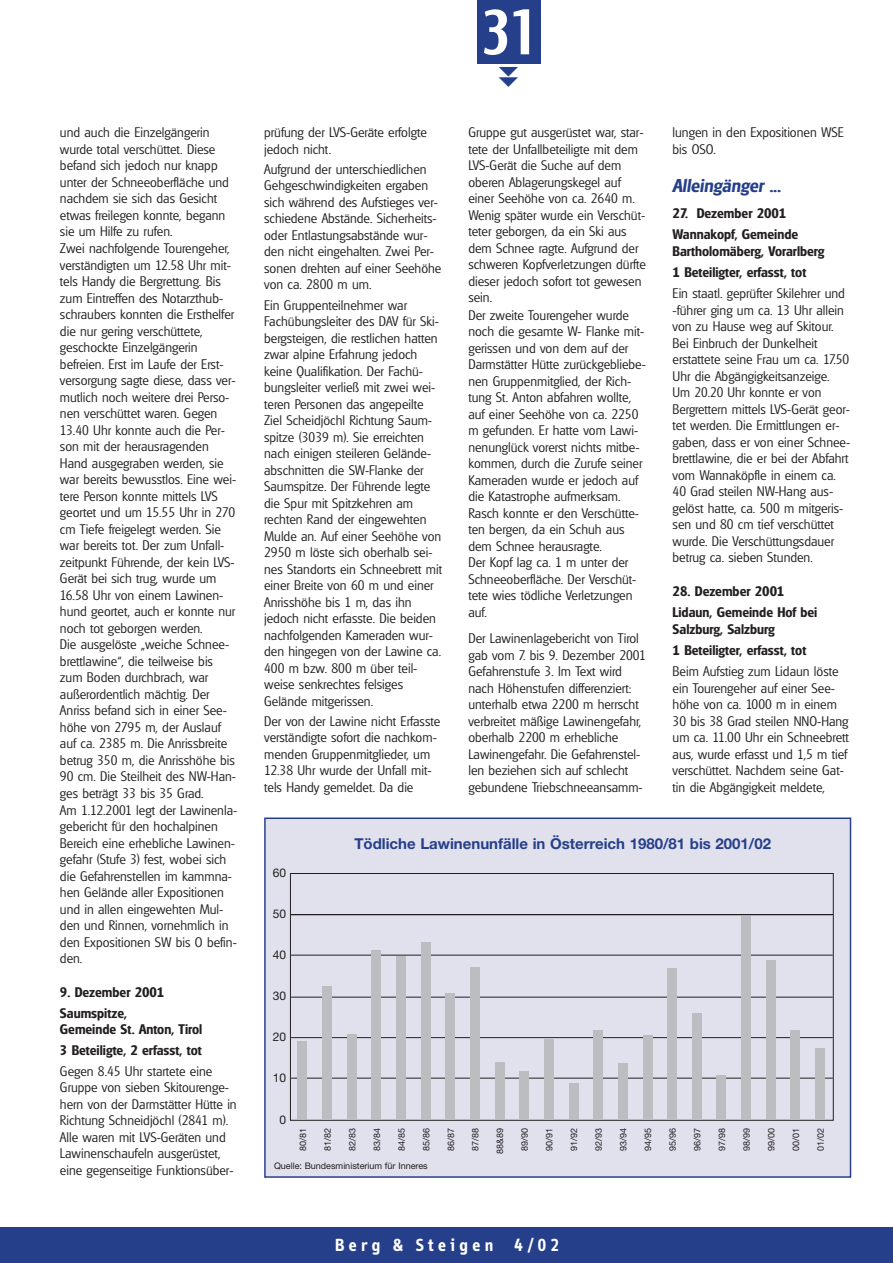
<style>
.page{position:relative;width:893px;height:1263px;background:#fff}
.page>*{position:absolute;margin:0;border:0;box-sizing:border-box;transform-origin:0 0}
.t1{font:54px "Techno";color:#fff}
.t2{font:700 18px "Info";letter-spacing:.245em;color:#fff}
.t3{font:italic 600 18px "Glasgow";color:#263f8a}
.t4{font:700 15px "Helvetica Neue";color:#263f8a}
.t5{font:300 13.5px/16.5px "Glasgow";color:#231f20}
.t6{font:600 13.5px/21.1px "Glasgow";color:#231f20}
.t7{font:12px "Helvetica Neue";color:#231f20}
.t8{font:9px "Helvetica Neue";color:#231f20}
</style>
<div class="page">
<div style="left:1px;top:1227px;width:891px;height:35px;background:#263f8a"></div>
<div style="left:477px;top:0;width:64px;height:64px;background:#263f8a"></div>
<div style="left:265px;top:818px;width:585px;height:359px;background:#e1e1ed"></div>
<div style="left:264px;top:818px;width:587px;height:360px;border:2px solid #263f8a"></div>
<svg style="left:290px;top:873px;width:543px;height:248px"></svg>
<div style="left:297px;top:1041px;width:10px;height:78px;background:#bcbdc0"></div>
<div style="left:322px;top:986px;width:10px;height:133px;background:#bcbdc0"></div>
<div style="left:347px;top:1034px;width:9px;height:85px;background:#bcbdc0"></div>
<div style="left:371px;top:951px;width:10px;height:168px;background:#bcbdc0"></div>
<div style="left:396px;top:956px;width:10px;height:163px;background:#bcbdc0"></div>
<div style="left:420px;top:943px;width:10px;height:176px;background:#bcbdc0"></div>
<div style="left:445px;top:993px;width:10px;height:126px;background:#bcbdc0"></div>
<div style="left:470px;top:967px;width:10px;height:152px;background:#bcbdc0"></div>
<div style="left:494px;top:1062px;width:10px;height:57px;background:#bcbdc0"></div>
<div style="left:519px;top:1071px;width:10px;height:48px;background:#bcbdc0"></div>
<div style="left:544px;top:1039px;width:10px;height:80px;background:#bcbdc0"></div>
<div style="left:568px;top:1084px;width:10px;height:35px;background:#bcbdc0"></div>
<div style="left:593px;top:1030px;width:10px;height:89px;background:#bcbdc0"></div>
<div style="left:618px;top:1063px;width:9px;height:56px;background:#bcbdc0"></div>
<div style="left:642px;top:1035px;width:10px;height:84px;background:#bcbdc0"></div>
<div style="left:667px;top:968px;width:10px;height:151px;background:#bcbdc0"></div>
<div style="left:692px;top:1013px;width:9px;height:106px;background:#bcbdc0"></div>
<div style="left:716px;top:1075px;width:10px;height:44px;background:#bcbdc0"></div>
<div style="left:741px;top:916px;width:10px;height:203px;background:#bcbdc0"></div>
<div style="left:765px;top:960px;width:10px;height:159px;background:#bcbdc0"></div>
<div style="left:790px;top:1030px;width:10px;height:89px;background:#bcbdc0"></div>
<div style="left:815px;top:1048px;width:10px;height:71px;background:#bcbdc0"></div>
<h1 class="t1" style="left:482px;top:0;width:55px">31</h1>
<p class="t5" style="left:60px;top:125px;width:179px">und auch die Einzelgängerin wurde total verschüttet. Diese befand sich jedoch nur knapp unter der Schneeoberfläche und nachdem sie sich das Gesicht etwas freilegen konnte, begann sie um Hilfe zu rufen.<br>Zwei nachfolgende Tourengeher, verständigten um 12.58 Uhr mit&shy;tels Handy die Bergrettung. Bis zum Eintreffen des Notarzthub&shy;schraubers konnten die Ersthelfer die nur gering verschüttete, geschockte Einzelgängerin befreien. Erst im Laufe der Erst&shy;versorgung sagte diese, dass ver&shy;mutlich noch weitere drei Perso&shy;nen verschüttet waren. Gegen<br>13.40 Uhr konnte auch die Per&shy;son mit der herausragenden<br>Hand ausgegraben werden, sie war bereits bewusstlos. Eine wei&shy;tere Person konnte mittels LVS geortet und um 15.55 Uhr in 270 cm Tiefe freigelegt werden. Sie war bereits tot. Der zum Unfall&shy;zeitpunkt Führende, der kein LVS-<br>Gerät bei sich trug, wurde um<br>16.58 Uhr von einem Lawinen&shy;hund geortet, auch er konnte nur noch tot geborgen werden.<br>Die ausgelöste „weiche Schnee&shy;brettlawine“, die teilweise bis zum Boden durchbrach, war außerordentlich mächtig. Der<br>Anriss befand sich in einer See&shy;höhe von 2795 m, der Auslauf auf ca. 2385 m. Die Anrissbreite betrug 350 m, die Anrisshöhe bis<br>90 cm. Die Steilheit des NW-Han&shy;ges beträgt 33 bis 35 Grad.<br>Am 1.12.2001 legt der Lawinenla&shy;gebericht für den hochalpinen<br>Bereich eine erhebliche Lawinen&shy;gefahr (Stufe 3) fest, wobei sich die Gefahrenstellen im kammna&shy;hen Gelände aller Expositionen und in allen eingewehten Mul&shy;den und Rinnen, vornehmlich in den Expositionen SW bis O befin&shy;den.</p>
<p class="t6" style="left:60px;top:982px;width:106px">9. Dezember 2001<br>Saumspitze,</p>
<p class="t6" style="left:60px;top:1020px;width:144px">Gemeinde St. Anton, Tirol<br>3 Beteiligte, 2 erfasst, tot</p>
<p class="t5" style="left:60px;top:1064px;width:178px">Gegen 8.45 Uhr startete eine<br>Gruppe von sieben Skitourenge&shy;hern von der Darmstätter Hütte in<br>Richtung Schneidjöchl (2841 m).<br>Alle waren mit LVS-Geräten und<br>Lawinenschaufeln ausgerüstet, eine gegenseitige Funktionsüber-</p>
<p class="t5" style="left:264px;top:125px;width:164px">prüfung der LVS-Geräte erfolgte jedoch nicht.</p>
<p class="t5" style="left:264px;top:162px;width:179px">Aufgrund der unterschiedlichen<br>Gehgeschwindigkeiten ergaben sich während des Aufstieges ver&shy;schiedene Abstände. Sicherheits&shy;oder Entlastungsabstände wur&shy;den nicht eingehalten. Zwei Per&shy;sonen drehten auf einer Seehöhe von ca. 2800 m um.</p>
<p class="t5" style="left:264px;top:298px;width:179px">Ein Gruppenteilnehmer war<br>Fachübungsleiter des DAV für Ski&shy;bergsteigen, die restlichen hatten zwar alpine Erfahrung jedoch keine Qualifikation. Der Fachü&shy;bungsleiter verließ mit zwei wei&shy;teren Personen das angepeilte<br>Ziel Scheidjöchl Richtung Saum&shy;spitze (3039 m). Sie erreichten nach einigen steileren Gelände&shy;abschnitten die SW-Flanke der<br>Saumspitze. Der Führende legte die Spur mit Spitzkehren am rechten Rand der eingewehten<br>Mulde an. Auf einer Seehöhe von<br>2950 m löste sich oberhalb sei&shy;nes Standorts ein Schneebrett mit einer Breite von 60 m und einer<br>Anrisshöhe bis 1 m, das ihn jedoch nicht erfasste. Die beiden nachfolgenden Kameraden wur&shy;den hingegen von der Lawine ca.<br>400 m bzw. 800 m über teil&shy;weise senkrechtes felsiges<br>Gelände mitgerissen.</p>
<p class="t5" style="left:264px;top:714px;width:177px">Der von der Lawine nicht Erfasste verständigte sofort die nachkom&shy;menden Gruppenmitglieder, um<br>12.38 Uhr wurde der Unfall mit&shy;tels Handy gemeldet. Da die</p>
<p class="t5" style="left:468px;top:125px;width:179px">Gruppe gut ausgerüstet war, star&shy;tete der Unfallbeteiligte mit dem<br>LVS-Gerät die Suche auf dem oberen Ablagerungskegel auf einer Seehöhe von ca. 2640 m.<br>Wenig später wurde ein Verschüt&shy;teter geborgen, da ein Ski aus dem Schnee ragte. Aufgrund der schweren Kopfverletzungen dürfte dieser jedoch sofort tot gewesen sein.<br>Der zweite Tourengeher wurde noch die gesamte W- Flanke mit&shy;gerissen und von dem auf der<br>Darmstätter Hütte zurückgebliebe&shy;nen Gruppenmitglied, der Rich&shy;tung St. Anton abfahren wollte, auf einer Seehöhe von ca. 2250 m gefunden. Er hatte vom Lawi&shy;nenunglück vorerst nichts mitbe&shy;kommen, durch die Zurufe seiner<br>Kameraden wurde er jedoch auf die Katastrophe aufmerksam.<br>Rasch konnte er den Verschütte&shy;ten bergen, da ein Schuh aus dem Schnee herausragte.<br>Der Kopf lag ca. 1 m unter der<br>Schneeoberfläche. Der Verschüt&shy;tete wies tödliche Verletzungen auf.</p>
<p class="t5" style="left:468px;top:631px;width:179px">Der Lawinenlagebericht von Tirol gab vom 7. bis 9. Dezember 2001<br>Gefahrenstufe 3. Im Text wird nach Höhenstufen differenziert: unterhalb etwa 2200 m herrscht verbreitet mäßige Lawinengefahr, oberhalb 2200 m erhebliche<br>Lawinengefahr. Die Gefahrenstel&shy;len beziehen sich auf schlecht gebundene Triebschneeansamm-</p>
<p class="t5" style="left:672px;top:125px;width:173px">lungen in den Expositionen WSE bis OSO.</p>
<h2 class="t3" style="left:672px;top:179px;width:110px">Alleingänger ...</h2>
<p class="t6" style="left:672px;top:204px;width:127px">27. Dezember 2001<br>Wannakopf, Gemeinde</p>
<p class="t6" style="left:672px;top:242px;width:153px">Bartholomäberg, Vorarlberg<br>1 Beteiligter, erfasst, tot</p>
<p class="t5" style="left:672px;top:286px;width:179px">Ein staatl. geprüfter Skilehrer und -führer ging um ca. 13 Uhr allein von zu Hause weg auf Skitour.<br>Bei Einbruch der Dunkelheit erstattete seine Frau um ca. 17.50<br>Uhr die Abgängigkeitsanzeige.<br>Um 20.20 Uhr konnte er von<br>Bergrettern mittels LVS-Gerät geor&shy;tet werden. Die Ermittlungen er&shy;gaben, dass er von einer Schnee&shy;brettlawine, die er bei der Abfahrt vom Wannaköpfle in einem ca.<br>40 Grad steilen NW-Hang aus&shy;gelöst hatte, ca. 500 m mitgeris&shy;sen und 80 cm tief verschüttet wurde. Die Verschüttungsdauer betrug ca. sieben Stunden.</p>
<p class="t6" style="left:672px;top:582px;width:146px">28. Dezember 2001<br>Lidaun, Gemeinde Hof bei</p>
<p class="t6" style="left:672px;top:620px;width:135px">Salzburg, Salzburg<br>1 Beteiligter, erfasst, tot</p>
<p class="t5" style="left:672px;top:664px;width:178px">Beim Aufstieg zum Lidaun löste ein Tourengeher auf einer See&shy;höhe von ca. 1000 m in einem<br>30 bis 38 Grad steilen NNO-Hang um ca. 11.00 Uhr ein Schneebrett aus, wurde erfasst und 1,5 m tief verschüttet. Nachdem seine Gat&shy;tin die Abgängigkeit meldete,</p>
<p class="t7" style="left:273px;top:869px;width:15px">60</p>
<p class="t7" style="left:273px;top:910px;width:15px">50</p>
<p class="t7" style="left:273px;top:951px;width:15px">40</p>
<p class="t7" style="left:273px;top:992px;width:15px">30</p>
<p class="t7" style="left:273px;top:1033px;width:15px">20</p>
<p class="t7" style="left:273px;top:1074px;width:15px">10</p>
<p class="t7" style="left:279px;top:1115px;width:8px">0</p>
<p class="t4" style="left:354px;top:839px;width:418px">Tödliche Lawinenunfälle in Österreich 1980/81 bis 2001/02</p>
<p class="t8" style="left:299px;top:1151px;width:25px;rotate:-90deg">80/81</p>
<p class="t8" style="left:324px;top:1151px;width:25px;rotate:-90deg">81/82</p>
<p class="t8" style="left:349px;top:1151px;width:25px;rotate:-90deg">82/83</p>
<p class="t8" style="left:373px;top:1151px;width:25px;rotate:-90deg">83/84</p>
<p class="t8" style="left:398px;top:1151px;width:25px;rotate:-90deg">84/85</p>
<p class="t8" style="left:423px;top:1151px;width:25px;rotate:-90deg">85/86</p>
<p class="t8" style="left:447px;top:1151px;width:25px;rotate:-90deg">86/87</p>
<p class="t8" style="left:472px;top:1151px;width:25px;rotate:-90deg">87/88</p>
<p class="t8" style="left:497px;top:1154px;width:27px;rotate:-90deg">88&amp;89</p>
<p class="t8" style="left:521px;top:1151px;width:25px;rotate:-90deg">89/90</p>
<p class="t8" style="left:546px;top:1151px;width:25px;rotate:-90deg">90/91</p>
<p class="t8" style="left:571px;top:1151px;width:25px;rotate:-90deg">91/92</p>
<p class="t8" style="left:595px;top:1151px;width:25px;rotate:-90deg">92/93</p>
<p class="t8" style="left:620px;top:1151px;width:25px;rotate:-90deg">93/94</p>
<p class="t8" style="left:644px;top:1151px;width:25px;rotate:-90deg">94/95</p>
<p class="t8" style="left:669px;top:1151px;width:25px;rotate:-90deg">95/96</p>
<p class="t8" style="left:694px;top:1151px;width:25px;rotate:-90deg">96/97</p>
<p class="t8" style="left:718px;top:1151px;width:25px;rotate:-90deg">97/98</p>
<p class="t8" style="left:743px;top:1151px;width:25px;rotate:-90deg">98/99</p>
<p class="t8" style="left:768px;top:1151px;width:25px;rotate:-90deg">99/00</p>
<p class="t8" style="left:792px;top:1151px;width:25px;rotate:-90deg">00/01</p>
<p class="t8" style="left:817px;top:1151px;width:25px;rotate:-90deg">01/02</p>
<p class="t8" style="left:274px;top:1163px;width:155px">Quelle: Bundesministerium für Inneres</p>
<h2 class="t2" style="left:335px;top:1238px;width:226px">Berg &amp; Steigen 4/02</h2>
</div>
